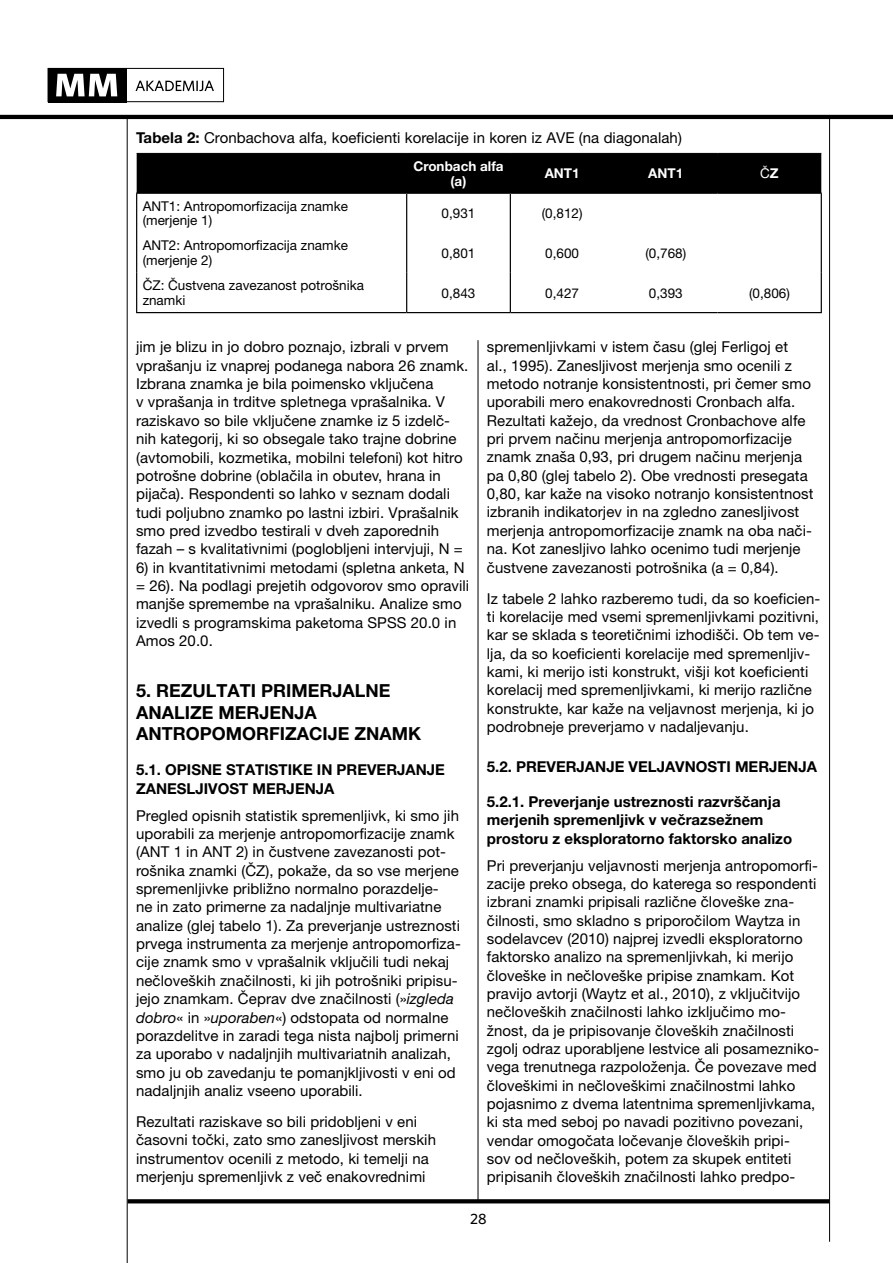
<style>
.page{position:relative;width:893px;height:1263px;background:#fff}
.page>*{position:absolute;margin:0;border:0;box-sizing:border-box;transform-origin:0 0}
.t1{font:700 18px "Helvetica Ona";color:#000}
.t2{font:15px/18.3px "Helvetica Ona";letter-spacing:.005em;color:#000}
.t3{font:700 15px/18.3px "Helvetica Ona";color:#000}
.t4{font:500 15px "Whitney";color:#000}
.t5{font:13.5px/14.9px "Helvetica Ona";color:#000}
.t6{font:700 13.5px/14.9px "Helvetica Ona";color:#fff;text-align:center}
.t7{font:13.5px "Helvetica Ona";color:#fff}
.s1{font-weight:700}
.s2{font-style:italic}
</style>
<div class="page">
<div style="left:48px;top:68px;width:78px;height:34px;background:#000"></div>
<svg style="left:128px;top:1199px;width:701px;height:4px;background:#0d0d0d"></svg>
<hr style="left:127px;top:117px;width:1px;height:1146px;background:#000">
<hr style="left:829px;top:118px;width:1px;height:1124px;background:#000">
<svg style="left:56px;top:74px;width:61px;height:22px"></svg>
<svg style="left:135px;top:81px;width:79px;height:10px"></svg>
<div style="left:48px;top:68px;width:176px;height:34px;border:1px solid #000"></div>
<hr style="left:0;top:115px;width:893px;height:4px;background:#000">
<hr style="left:478px;top:340px;width:1px;height:861px;background:#000">
<div style="left:137px;top:154px;width:684px;height:39px;background:#000"></div>
<svg style="left:137px;top:194px;width:684px;height:118px"></svg>
<hr style="left:137px;top:153px;width:270px;height:1px;background:#000">
<hr style="left:407px;top:153px;width:103px;height:1px;background:#000">
<hr style="left:406px;top:154px;width:1px;height:39px;background:#000">
<hr style="left:510px;top:153px;width:104px;height:1px;background:#000">
<hr style="left:510px;top:154px;width:1px;height:39px;background:#000">
<hr style="left:614px;top:153px;width:104px;height:1px;background:#000">
<hr style="left:718px;top:153px;width:103px;height:1px;background:#000">
<hr style="left:136px;top:193px;width:271px;height:1px;background:#000">
<hr style="left:136px;top:194px;width:1px;height:39px;background:#000">
<hr style="left:510px;top:193px;width:104px;height:1px;background:#000">
<hr style="left:614px;top:193px;width:104px;height:1px;background:#000">
<hr style="left:718px;top:193px;width:104px;height:1px;background:#000">
<hr style="left:821px;top:194px;width:1px;height:39px;background:#000">
<hr style="left:136px;top:233px;width:1px;height:40px;background:#000">
<hr style="left:821px;top:233px;width:1px;height:40px;background:#000">
<hr style="left:136px;top:273px;width:1px;height:39px;background:#000">
<hr style="left:821px;top:273px;width:1px;height:39px;background:#000">
<hr style="left:136px;top:312px;width:271px;height:1px;background:#000">
<hr style="left:510px;top:312px;width:104px;height:1px;background:#000">
<hr style="left:614px;top:312px;width:104px;height:1px;background:#000">
<hr style="left:718px;top:312px;width:104px;height:1px;background:#000">
<hr style="left:407px;top:193px;width:103px;height:1px;background:#000">
<hr style="left:406px;top:194px;width:1px;height:39px;background:#000">
<hr style="left:510px;top:194px;width:1px;height:39px;background:#000">
<hr style="left:406px;top:233px;width:1px;height:40px;background:#000">
<hr style="left:510px;top:233px;width:1px;height:40px;background:#000">
<hr style="left:406px;top:273px;width:1px;height:39px;background:#000">
<hr style="left:510px;top:273px;width:1px;height:39px;background:#000">
<hr style="left:407px;top:312px;width:103px;height:1px;background:#000">
<p class="t2" style="left:136px;top:128px;width:547px"><span class="s1">TABELA 2:</span> Cronbachova alfa, koeficienti korelacije in koren iz AVE (na diagonalah)</p>
<p class="t6" style="left:413px;top:158px;width:92px">CRONBACH ALFA (A)</p>
<p class="t6" style="left:545px;top:166px;width:37px">ANT1</p>
<p class="t6" style="left:648px;top:166px;width:37px">ANT1</p>
<p class="t7" style="left:760px;top:165px;width:20px">Č<span class="s1">Z</span></p>
<p class="t5" style="left:143px;top:198px;width:207px">ANT1: Antropomorfizacija znamke (merjenje 1)</p>
<p class="t5" style="left:442px;top:206px;width:35px">0,931</p>
<p class="t5" style="left:542px;top:206px;width:42px">(0,812)</p>
<p class="t5" style="left:143px;top:238px;width:207px">ANT2: Antropomorfizacija znamke (merjenje 2)</p>
<p class="t5" style="left:442px;top:245px;width:35px">0,801</p>
<p class="t5" style="left:545px;top:245px;width:35px">0,600</p>
<p class="t5" style="left:645px;top:245px;width:42px">(0,768)</p>
<p class="t5" style="left:143px;top:278px;width:223px">ČZ: Čustvena zavezanost potrošnika znamki</p>
<p class="t5" style="left:442px;top:285px;width:35px">0,843</p>
<p class="t5" style="left:545px;top:285px;width:35px">0,427</p>
<p class="t5" style="left:649px;top:285px;width:35px">0,393</p>
<p class="t5" style="left:749px;top:285px;width:42px">(0,806)</p>
<p class="t2" style="left:136px;top:338px;width:334px">jim je blizu in jo dobro poznajo, izbrali v prvem vprašanju iz vnaprej podanega nabora 26 znamk.<br>Izbrana znamka je bila poimensko vključena<br>v vprašanja in trditve spletnega vprašalnika. V raziskavo so bile vključene znamke iz 5 izdelč&shy;nih kategorij, ki so obsegale tako trajne dobrine (avtomobili, kozmetika, mobilni telefoni) kot hitro potrošne dobrine (oblačila in obutev, hrana in pijača). Respondenti so lahko v seznam dodali tudi poljubno znamko po lastni izbiri. Vprašalnik smo pred izvedbo testirali v dveh zaporednih fazah – s kvalitativnimi (poglobljeni intervjuji, N =</p>
<p class="t2" style="left:136px;top:558px;width:335px">6) in kvantitativnimi metodami (spletna anketa, N = 26). Na podlagi prejetih odgovorov smo opravili manjše spremembe na vprašalniku. Analize smo izvedli s programskima paketoma SPSS 20.0 in Amos 20.0.</p>
<p class="t1" style="left:136px;top:680px;width:32px">5. REZULTATI</p>
<p class="t1" style="left:261px;top:680px;width:37px">PRIME</p>
<p class="t1" style="left:319px;top:680px;width:36px">RJALNE</p>
<p class="t1" style="left:136px;top:701px;width:12px">ANALIZE</p>
<p class="t1" style="left:218px;top:701px;width:98px">MERJENJA</p>
<p class="t1" style="left:136px;top:722px;width:14px">ANT</p>
<p class="t1" style="left:173px;top:722px;width:28px">ROPOMO</p>
<p class="t1" style="left:256px;top:722px;width:24px">RFIZACI</p>
<p class="t1" style="left:328px;top:722px;width:41px">JE ZNAMK</p>
<p class="t3" style="left:136px;top:760px;width:51px">5.1. OPISNE</p>
<p class="t3" style="left:226px;top:760px;width:10px">STATISTIKE</p>
<p class="t3" style="left:317px;top:760px;width:128px">IN PREVERJANJE</p>
<p class="t3" style="left:136px;top:779px;width:11px">ZANESL</p>
<p class="t3" style="left:196px;top:779px;width:34px">JIVOST</p>
<p class="t3" style="left:252px;top:779px;width:82px">MERJENJA</p>
<p class="t2" style="left:136px;top:806px;width:326px">Pregled opisnih statistik spremenljivk, ki smo jih uporabili za merjenje antropomorfizacije znamk (ANT 1 in ANT 2) in čustvene zavezanosti pot&shy;rošnika znamki (ČZ), pokaže, da so vse merjene spremenljivke približno normalno porazdelje-<br>ne in zato primerne za nadaljnje multivariatne analize (glej tabelo 1). Za preverjanje ustreznosti prvega instrumenta za merjenje antropomorfiza&shy;cije znamk smo v vprašalnik vključili tudi nekaj nečloveških značilnosti, ki jih potrošniki pripisu&shy;jejo znamkam. Čeprav dve značilnosti (»<span class="s2">izgleda dobro</span>« in »<span class="s2">uporaben</span>«) odstopata od normalne porazdelitve in zaradi tega nista najbolj primerni za uporabo v nadaljnjih multivariatnih analizah, smo ju ob zavedanju te pomanjkljivosti v eni od nadaljnjih analiz vseeno uporabili.</p>
<p class="t2" style="left:136px;top:1112px;width:301px">Rezultati raziskave so bili pridobljeni v eni časovni točki, zato smo zanesljivost merskih instrumentov ocenili z metodo, ki temelji na merjenju spremenljivk z več enakovrednimi</p>
<p class="t2" style="left:487px;top:338px;width:328px">spremenljivkami v istem času (glej Ferligoj et<br>al., 1995). Zanesljivost merjenja smo ocenili z metodo notranje konsistentnosti, pri čemer smo uporabili mero enakovrednosti Cronbach alfa.<br>Rezultati kažejo, da vrednost Cronbachove alfe pri prvem načinu merjenja antropomorfizacije znamk znaša 0,93, pri drugem načinu merjenja pa 0,80 (glej tabelo 2). Obe vrednosti presegata 0,80, kar kaže na visoko notranjo konsistentnost izbranih indikatorjev in na zgledno zanesljivost merjenja antropomorfizacije znamk na oba nači&shy;na. Kot zanesljivo lahko ocenimo tudi merjenje čustvene zavezanosti potrošnika (a = 0,84).</p>
<p class="t2" style="left:487px;top:589px;width:335px">Iz tabele 2 lahko razberemo tudi, da so koeficien&shy;ti korelacije med vsemi spremenljivkami pozitivni, kar se sklada s teoretičnimi izhodišči. Ob tem ve&shy;lja, da so koeficienti korelacije med spremenljiv&shy;kami, ki merijo isti konstrukt, višji kot koeficienti korelacij med spremenljivkami, ki merijo različne konstrukte, kar kaže na veljavnost merjenja, ki jo podrobneje preverjamo v nadaljevanju.</p>
<p class="t3" style="left:487px;top:757px;width:208px">5.2. PREVERJANJE VELJAVNOSTI</p>
<p class="t3" style="left:735px;top:757px;width:82px">MERJENJA</p>
<p class="t3" style="left:487px;top:792px;width:307px">5.2.1. PREVERJANJE USTREZNOSTI RAZVRŠČANJA<br>MERJENIH SPREMENLJIVK V VEČRAZSEŽNEM<br>PROSTORU Z EKSPLORATORNO FAKTORSKO ANALIZO</p>
<p class="t2" style="left:487px;top:856px;width:334px">Pri preverjanju veljavnosti merjenja antropomorfi&shy;zacije preko obsega, do katerega so respondenti izbrani znamki pripisali različne človeške zna&shy;čilnosti, smo skladno s priporočilom Waytza in sodelavcev (2010) najprej izvedli eksploratorno faktorsko analizo na spremenljivkah, ki merijo človeške in nečloveške pripise znamkam. Kot pravijo avtorji (Waytz et al., 2010), z vključitvijo nečloveških značilnosti lahko izključimo mo&shy;žnost, da je pripisovanje človeških značilnosti zgolj odraz uporabljene lestvice ali posamezniko&shy;vega trenutnega razpoloženja. Če povezave med človeškimi in nečloveškimi značilnostmi lahko pojasnimo z dvema latentnima spremenljivkama, ki sta med seboj po navadi pozitivno povezani, vendar omogočata ločevanje človeških pripi-<br>sov od nečloveških, potem za skupek entiteti pripisanih človeških značilnosti lahko predpo-</p>
<p class="t4" style="left:470px;top:1209px;width:18px">28</p>
</div>
